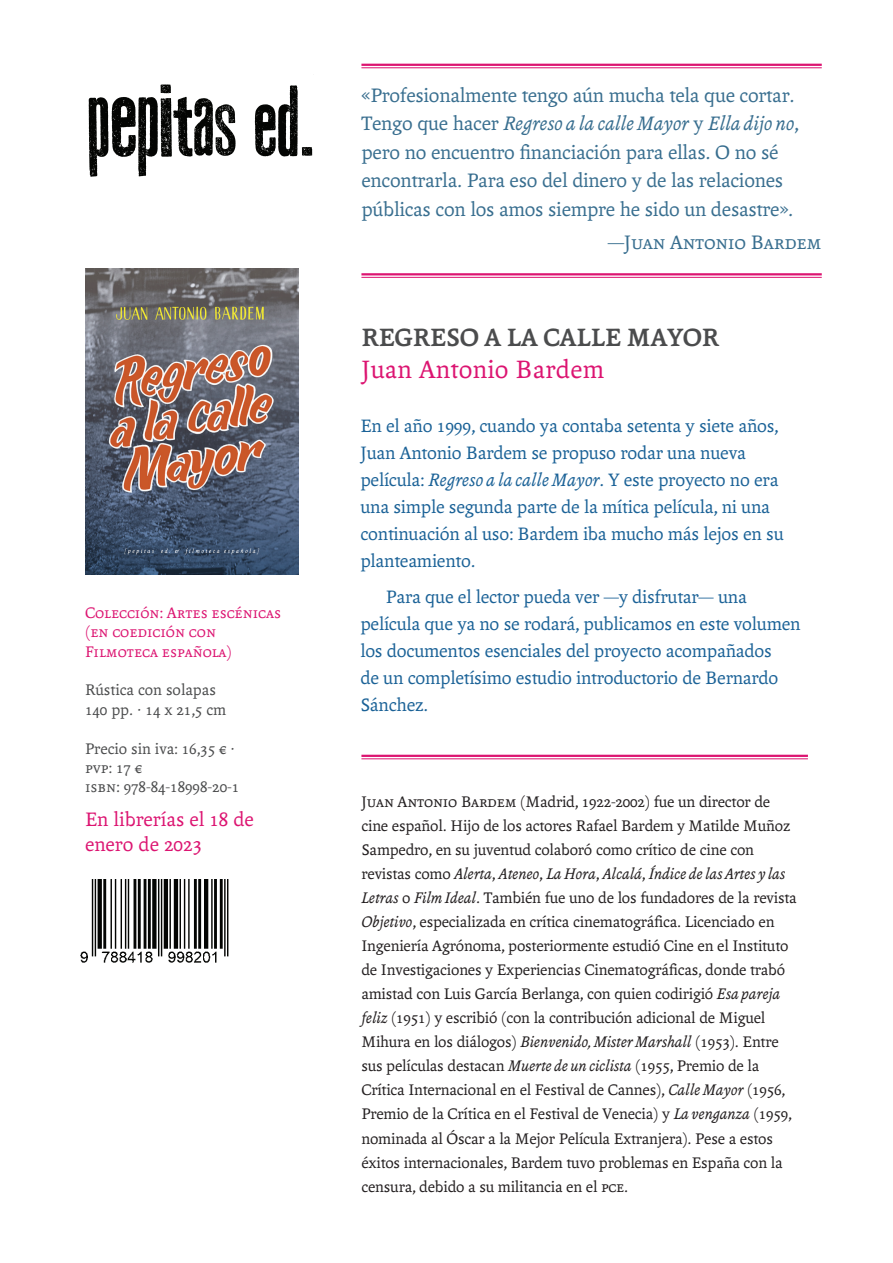
<style>
.page{position:relative;width:893px;height:1263px;background:#fff}
.page>*{position:absolute;margin:0;border:0;box-sizing:border-box;transform-origin:0 0}
.t1{font:700 27px "Andralis ND Os F";color:#4b4c4d}
.t2{font:27px "Andralis ND Os F";letter-spacing:.01em;color:#dc1471}
.t3{font:21px/28.5px "Andralis ND Os F";letter-spacing:-.01em;color:#386e8f}
.t4{font:21px/25.2px "Andralis ND Os F";color:#dc1471}
.t5{font:21px "Andralis NDSC";letter-spacing:-.01em;color:#386e8f}
.t6{font:19.35px/27px "Andralis ND Os F";letter-spacing:-.01em;color:#1b6297}
.t7{font:16.5px/24px "Andralis ND Os F";letter-spacing:-.01em;color:#231f20}
.t8{font:16.5px/19.4px "Andralis ND Os F";color:#4b4c4d}
.t9{font:16.5px/19.4px "Andralis NDSC";color:#dc1471}
.t10{font:16.5px "Andralis NDSC";color:#4b4c4d}
.s1{font-family:"Andralis ND Os F"}
.s2{font-family:"Andralis NDSC"}
.s3{font-style:italic}
</style>
<div class="page">
<img style="left:86px;top:269px;width:212px;height:306px">
<img style="left:80px;top:879px;width:149px;height:84px">
<img style="left:88px;top:84px;width:225px;height:93px">
<hr style="left:361px;top:64px;width:461px;height:2px;background:#dc1471">
<hr style="left:361px;top:67px;width:461px;height:1px;background:#dc1471">
<hr style="left:361px;top:273px;width:461px;height:2px;background:#dc1471">
<hr style="left:361px;top:277px;width:461px;height:1px;background:#dc1471">
<hr style="left:361px;top:755px;width:447px;height:2px;background:#dc1471">
<hr style="left:361px;top:758px;width:447px;height:1px;background:#dc1471">
<p class="t9" style="left:85px;top:603px;width:197px">Colección: Artes escénicas (en coedición con<br>Filmoteca española)</p>
<p class="t8" style="left:85px;top:681px;width:143px">Rústica con solapas<br>140 pp. · 14 x 21,5 cm</p>
<p class="t8" style="left:85px;top:739px;width:151px">Precio sin iva: 16,35 € ·</p>
<p class="t10" style="left:85px;top:759px;width:59px">pvp: <span class="s1">17 €</span></p>
<p class="t8" style="left:85px;top:777px;width:156px"><span class="s2">isbn:</span> 978-84-18998-20-1</p>
<p class="t4" style="left:85px;top:807px;width:170px">En librerías el 18 de enero de 2023</p>
<p class="t3" style="left:361px;top:81px;width:439px">«Profesionalmente tengo aún mucha tela que cortar.<br>Tengo que hacer <span class="s3">Regreso a la calle Mayor</span> y <span class="s3">Ella dijo no</span>, pero no encuentro financiación para ellas. O no sé encontrarla. Para eso del dinero y de las relaciones públicas con los amos siempre he sido un desastre».</p>
<p class="t5" style="left:608px;top:231px;width:215px"><span class="s1">—</span>Juan Antonio Bardem</p>
<h1 class="t1" style="left:361px;top:323px;width:358px">REGRESO A LA CALLE MAYOR</h1>
<h1 class="t2" style="left:361px;top:355px;width:244px">Juan Antonio Bardem</h1>
<p class="t6" style="left:360px;top:413px;width:425px">En el año 1999, cuando ya contaba setenta y siete años, Juan Antonio Bardem se propuso rodar una nueva película: <span class="s3">Regreso a la calle Mayor</span>. Y este proyecto no era una simple segunda parte de la mítica película, ni una continuación al uso: Bardem iba mucho más lejos en su planteamiento.</p>
<p class="t6" style="left:360px;top:583px;width:442px;text-indent:26px">Para que el lector pueda ver —y disfrutar— una película que ya no se rodará, publicamos en este volumen los documentos esenciales del proyecto acompañados<br>de un completísimo estudio introductorio de Bernardo Sánchez.</p>
<p class="t7" style="left:361px;top:790px;width:437px"><span class="s2">Juan Antonio Bardem</span> (Madrid, 1922-2002) fue un director de cine español. Hijo de los actores Rafael Bardem y Matilde Muñoz Sampedro, en su juventud colaboró como crítico de cine con revistas como <span class="s3">Alerta</span>, <span class="s3">Ateneo</span>, <span class="s3">La Hora</span>, <span class="s3">Alcalá</span>, <span class="s3">Índice de las Artes y las Letras</span> o <span class="s3">Film Ideal</span>. También fue uno de los fundadores de la revista <span class="s3">Objetivo</span>, especializada en crítica cinematográfica. Licenciado en Ingeniería Agrónoma, posteriormente estudió Cine en el Instituto de Investigaciones y Experiencias Cinematográficas, donde trabó amistad con Luis García Berlanga, con quien codirigió <span class="s3">Esa pareja feliz</span> (1951) y escribió (con la contribución adicional de Miguel Mihura en los diálogos) <span class="s3">Bienvenido, Mister Marshall</span> (1953). Entre sus películas destacan <span class="s3">Muerte de un ciclista</span> (1955, Premio de la Crítica Internacional en el Festival de Cannes), <span class="s3">Calle Mayor</span> (1956, Premio de la Crítica en el Festival de Venecia) y <span class="s3">La venganza</span> (1959, nominada al Óscar a la Mejor Película Extranjera). Pese a estos éxitos internacionales, Bardem tuvo problemas en España con la censura, debido a su militancia en el <span class="s2">pce</span>.</p>
</div>
